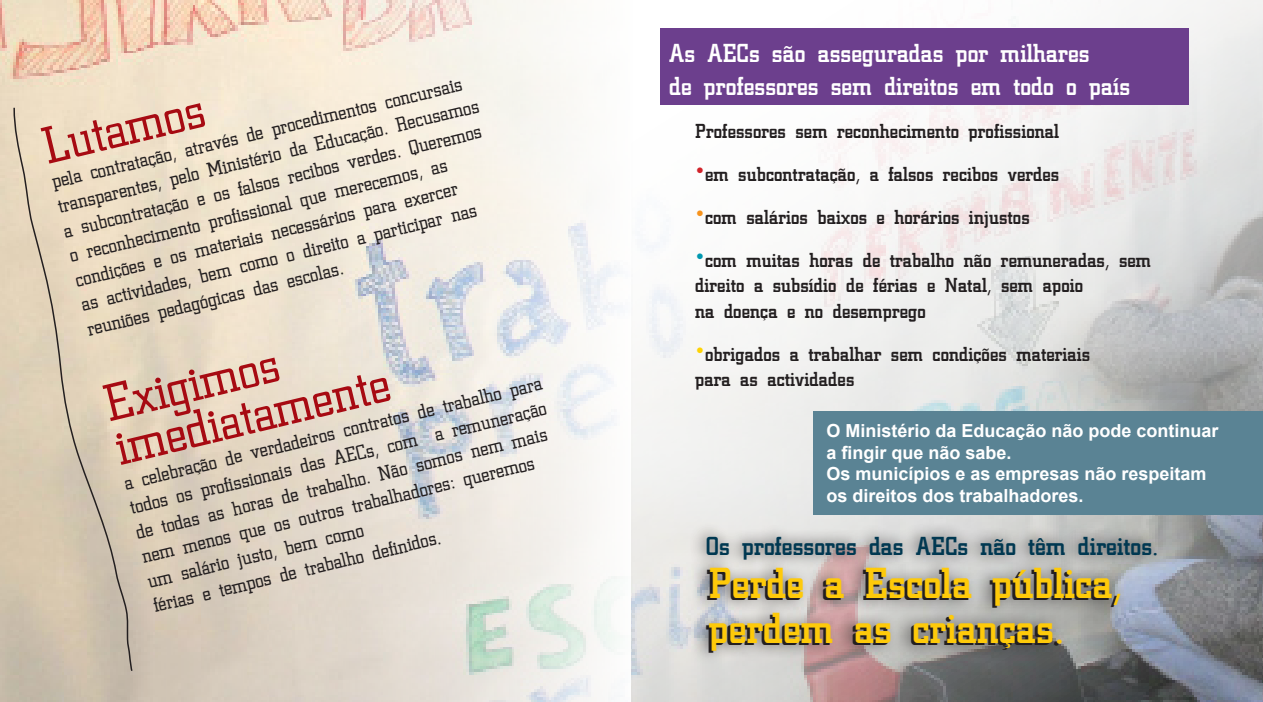
<style>
.page{position:relative;width:1263px;height:702px;background:#fff}
.page>*{position:absolute;margin:0;border:0;box-sizing:border-box;transform-origin:0 0}
.t1{font:54px "Civic";color:#a70a12}
.t2{font:700 45px "Civic";color:#feca0a}
.t3{font:700 27px "Civic";color:#fff}
.t4{font:700 27px "Civic";color:#003851}
.t5{font:21px/25.3px "Civic";color:#231f20}
.t6{font:700 21px/25.2px "Civic";color:#231f20}
.t7{font:700 18px "Arial";color:#fff}
.s1{font-weight:400;font-size:36px;color:#d1232a}
.s2{font-size:36px;color:#f7931d}
.s3{font-size:36px;color:#0098b0}
.s4{font-size:36px;color:#fed304}
</style>
<div class="page">
<img style="left:0;top:0;width:1263px;height:702px">
<div style="left:687px;top:522px;width:476px;height:143px;background:#231f20;opacity:.73"></div>
<div style="left:814px;top:411px;width:449px;height:103px;background:#5a8394"></div>
<div style="left:660px;top:29px;width:529px;height:76px;background:#6c3f8d"></div>
<svg style="left:13px;top:106px;width:121px;height:566px;background:#dccdb6"></svg>
<p class="t5" style="left:49px;top:167px;width:434px;rotate:-13deg">pela contratação, através de procedimentos concursais transparentes, pelo Ministério da Educação. Recusamos a subcontratação e os falsos recibos verdes. Queremos o reconhecimento profissional que merecemos, as condições e os materiais necessários para exercer<br>as actividades, bem como o direito a participar nas reuniões pedagógicas das escolas.</p>
<p class="t1" style="left:99px;top:375px;width:179px;rotate:-13deg">Exigimos</p>
<p class="t1" style="left:37px;top:117px;width:166px;rotate:-13deg">Lutamos</p>
<p class="t1" style="left:109px;top:418px;width:282px;rotate:-13deg">imediatamente</p>
<p class="t5" style="left:121px;top:468px;width:431px;rotate:-13deg">a celebração de verdadeiros contratos de trabalho para todos os profissionais das AECs, com a remuneração de todas as horas de trabalho. Não somos nem mais nem menos que os outros trabalhadores: queremos um salário justo, bem como</p>
<p class="t5" style="left:151px;top:591px;width:296px;rotate:-13deg">férias e tempos de trabalho definidos.</p>
<p class="t3" style="left:669px;top:39px;width:422px">As AECs são asseguradas por milhares</p>
<p class="t3" style="left:669px;top:71px;width:463px">de professores sem direitos em todo o país</p>
<p class="t6" style="left:695px;top:118px;width:365px">Professores sem reconhecimento profissional</p>
<p class="t6" style="left:695px;top:161px;width:366px"><span class="s1">•</span>em subcontratação, a falsos recibos verdes</p>
<p class="t6" style="left:695px;top:204px;width:336px"><span class="s2">•</span>com salários baixos e horários injustos</p>
<p class="t6" style="left:695px;top:247px;width:458px"><span class="s3">•</span>com muitas horas de trabalho não remuneradas, sem direito a subsídio de férias e Natal, sem apoio</p>
<p class="t6" style="left:695px;top:298px;width:232px">na doença e no desemprego</p>
<p class="t6" style="left:695px;top:341px;width:397px"><span class="s4">•</span>obrigados a trabalhar sem condições materiais</p>
<p class="t6" style="left:695px;top:366px;width:161px">para as actividades</p>
<p class="t7" style="left:826px;top:419px;width:394px">O Ministério da Educação não pode continuar</p>
<p class="t7" style="left:826px;top:440px;width:187px">a fingir que não sabe.</p>
<p class="t7" style="left:826px;top:462px;width:382px">Os municípios e as empresas não respeitam</p>
<p class="t7" style="left:826px;top:484px;width:259px">os direitos dos trabalhadores.</p>
<p class="t4" style="left:706px;top:531px;width:454px">Os professores das AECs não têm direitos.</p>
<p class="t2" style="left:709px;top:558px;width:415px">Perde a Escola pública,</p>
<p class="t2" style="left:709px;top:603px;width:357px">perdem as crianças.</p>
</div>
